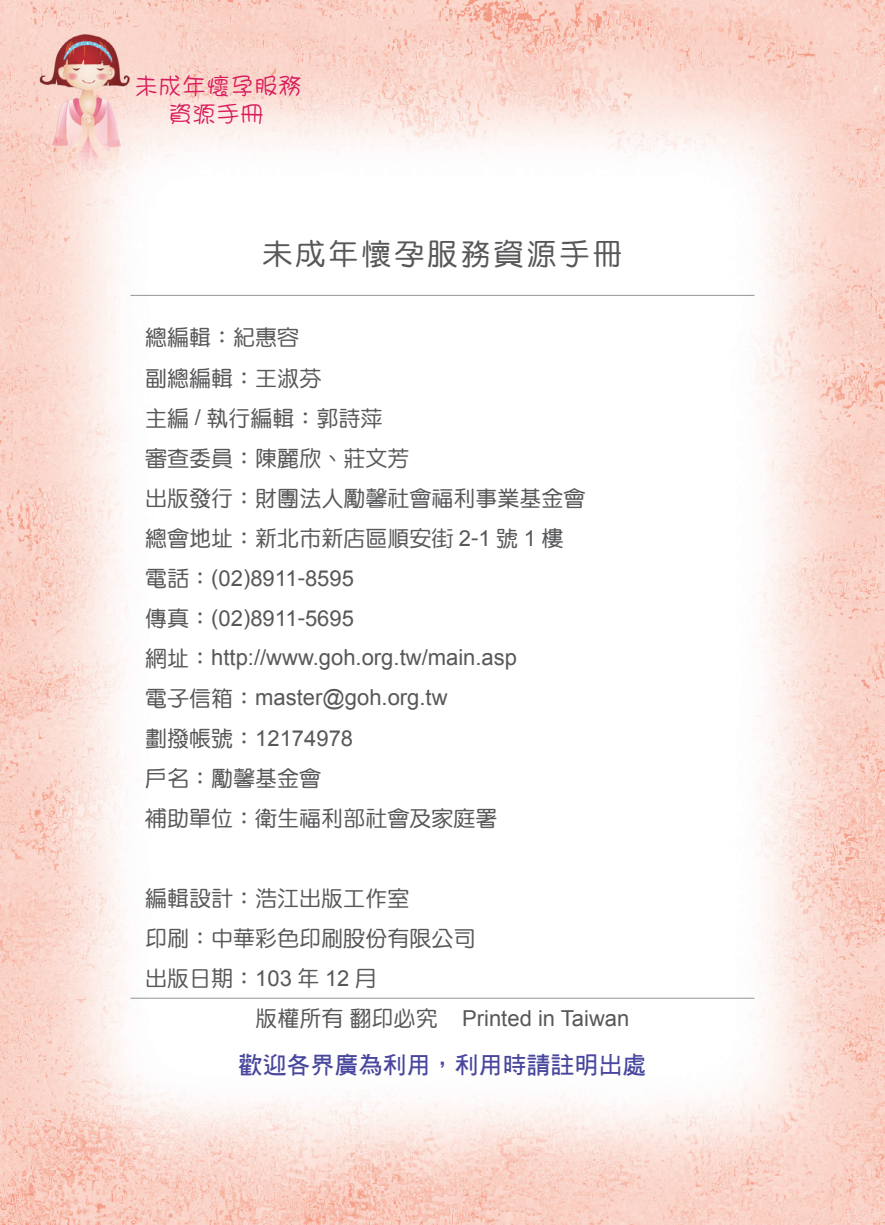
<style>
.page{position:relative;width:885px;height:1225px;background:#fff}
.page>*{position:absolute;margin:0;border:0;box-sizing:border-box;transform-origin:0 0}
.t1{font:30px "DF Yuan W5 WIN BF";letter-spacing:.1em;color:#57585a}
.t2{font:24px "DF Hei W7 WIN BF";color:#48479d}
.t3{font:24px/27.6px "DF Girl W3 HK BF";color:#d91a5b;text-align:center}
.t4{font:22px/40px "DF Yuan W5 WIN BF";color:#57585a}
.t5{font:22px/40px "Arial";color:#57585a}
.s1{font-family:"Arial"}
.s2{font-family:"DF Yuan W5 WIN BF"}
</style>
<div class="page">
<img style="left:0;top:0;width:884px;height:1224px">
<hr style="left:130px;top:295px;width:624px;height:1px;background:#939598">
<hr style="left:130px;top:998px;width:624px;height:1px;background:#939598">
<p class="t3" style="left:134px;top:72px;width:169px">未成年懷孕服務資源手冊</p>
<h1 class="t1" style="left:262px;top:239px;width:362px">未成年懷孕服務資源手冊</h1>
<p class="t4" style="left:145px;top:318px;width:441px">總編輯：紀惠容<br>副總編輯：王淑芬<br>主編 <span class="s1">/</span> 執行編輯：郭詩萍<br>審查委員：陳麗欣、莊文芳<br>出版發行：財團法人勵馨社會福利事業基金會總會地址：新北市新店區順安街 <span class="s1">2-1</span> 號 <span class="s1">1</span> 樓</p>
<p class="t5" style="left:145px;top:558px;width:373px"><span class="s2">電話：</span>(02)8911-8595<br><span class="s2">傳真：</span>(02)8911-5695<br><span class="s2">網址：</span>http://www.goh.org.tw/main.asp<span class="s2">電子信箱：</span>master@goh.org.tw<br><span class="s2">劃撥帳號：</span>12174978</p>
<p class="t4" style="left:145px;top:758px;width:353px">戶名：勵馨基金會<br>補助單位：衛生福利部社會及家庭署</p>
<p class="t4" style="left:145px;top:878px;width:331px">編輯設計：浩江出版工作室<br>印刷：中華彩色印刷股份有限公司出版日期：<span class="s1">103</span> 年 <span class="s1">12</span> 月</p>
<p class="t5" style="left:255px;top:997px;width:375px"><span class="s2">版權所有翻印必究</span> Printed in Taiwan</p>
<p class="t2" style="left:238px;top:1053px;width:409px">歡迎各界廣為利用，利用時請註明出處</p>
</div>
